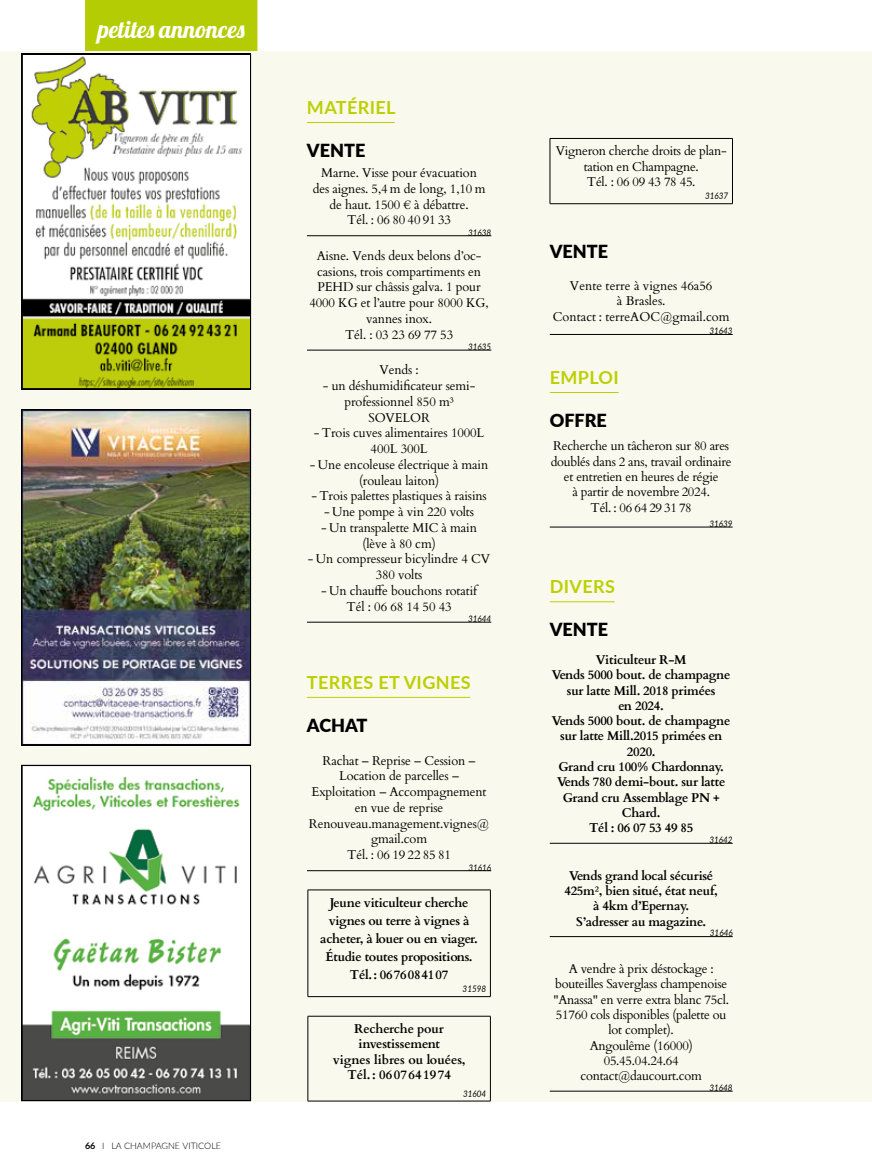
<style>
.page{position:relative;width:872px;height:1170px;background:#fff}
.page>*{position:absolute;margin:0;border:0;box-sizing:border-box;transform-origin:0 0}
.t1{font:24px "Lobster 1.4";color:#fff}
.t2{font:700 18px "Lato";letter-spacing:.02em;color:#bccf00}
.t3{font:900 18px "Lato";color:#000}
.t4{font:12.75px/15.8px "Cardo";letter-spacing:-.01em;color:#000;text-align:center}
.t5{font:700 12.75px/15.3px "Cardo";letter-spacing:-.02em;color:#000;text-align:center}
.t6{font:italic 9px "Lato";color:#000;scale:.9 1}
.t7{font:300 9px "Lato";color:#000}
.s1{font-weight:700}
</style>
<div class="page">
<div style="left:85px;top:0;width:172px;height:53px;background:#b4cc04"></div>
<div style="left:0;top:51px;width:872px;height:1050px;background:#f9faed"></div>
<img style="left:24px;top:411px;width:224px;height:332px">
<div style="left:21px;top:409px;width:230px;height:336px;border:1px solid #000"></div>
<img style="left:24px;top:56px;width:224px;height:331px">
<div style="left:21px;top:54px;width:230px;height:335px;border:1px solid #000"></div>
<img style="left:24px;top:767px;width:224px;height:331px">
<div style="left:21px;top:765px;width:230px;height:335px;border:1px solid #000"></div>
<hr style="left:307px;top:122px;width:87px;height:1px;background:#bccf00">
<hr style="left:307px;top:235px;width:184px;height:1px;background:#000">
<hr style="left:307px;top:350px;width:184px;height:1px;background:#000">
<hr style="left:307px;top:622px;width:184px;height:1px;background:#000">
<hr style="left:307px;top:697px;width:163px;height:1px;background:#bccf00">
<hr style="left:307px;top:870px;width:184px;height:1px;background:#000">
<hr style="left:308px;top:889px;width:182px;height:1px;background:#000">
<hr style="left:307px;top:890px;width:1px;height:106px;background:#000">
<hr style="left:490px;top:890px;width:1px;height:106px;background:#000">
<hr style="left:308px;top:996px;width:182px;height:1px;background:#000">
<hr style="left:308px;top:1015px;width:182px;height:1px;background:#000">
<hr style="left:307px;top:1016px;width:1px;height:84px;background:#000">
<hr style="left:490px;top:1016px;width:1px;height:84px;background:#000">
<hr style="left:308px;top:1100px;width:182px;height:1px;background:#000">
<hr style="left:550px;top:138px;width:182px;height:1px;background:#000">
<hr style="left:549px;top:139px;width:1px;height:64px;background:#000">
<hr style="left:732px;top:139px;width:1px;height:64px;background:#000">
<hr style="left:550px;top:203px;width:182px;height:1px;background:#000">
<hr style="left:550px;top:334px;width:182px;height:1px;background:#000">
<hr style="left:550px;top:392px;width:68px;height:1px;background:#bccf00">
<hr style="left:550px;top:526px;width:182px;height:1px;background:#000">
<hr style="left:550px;top:601px;width:64px;height:1px;background:#bccf00">
<hr style="left:550px;top:843px;width:182px;height:1px;background:#000">
<hr style="left:550px;top:936px;width:182px;height:1px;background:#000">
<hr style="left:550px;top:1090px;width:182px;height:1px;background:#000">
<h1 class="t1" style="left:98px;top:14px;width:148px">petites annonces</h1>
<p class="t7" style="left:85px;top:1139px;width:138px"><span class="s1">66</span> I LA CHAMPAGNE VITICOLE</p>
<h2 class="t2" style="left:307px;top:94px;width:90px">MATÉRIEL</h2>
<h2 class="t3" style="left:307px;top:137px;width:60px">VENTE</h2>
<p class="t4" style="left:313px;top:164px;width:174px">Marne. Visse pour évacuation des aignes. 5,4 m de long, 1,10 m de haut. 1500 € à débattre.<br>Tél. : 06 80 40 91 33</p>
<p class="t6" style="left:468px;top:226px;width:27px">31638</p>
<p class="t4" style="left:309px;top:247px;width:181px">Aisne. Vends deux belons d’oc&shy;casions, trois compartiments en<br>PEHD sur châssis galva. 1 pour<br>4000 KG et l’autre pour 8000 KG, vannes inox.<br>Tél. : 03 23 69 77 53</p>
<p class="t6" style="left:468px;top:340px;width:27px">31635</p>
<p class="t4" style="left:379px;top:361px;width:41px">Vends :</p>
<p class="t4" style="left:323px;top:377px;width:154px">- un déshumidificateur semi&shy;professionnel 850 m³<br>SOVELOR</p>
<p class="t4" style="left:314px;top:424px;width:172px">- Trois cuves alimentaires 1000L<br>400L 300L</p>
<p class="t4" style="left:310px;top:456px;width:180px">- Une encoleuse électrique à main (rouleau laiton)</p>
<p class="t4" style="left:311px;top:487px;width:177px">- Trois palettes plastiques à raisins</p>
<p class="t4" style="left:324px;top:503px;width:151px">- Une pompe à vin 220 volts</p>
<p class="t4" style="left:321px;top:519px;width:157px">- Un transpalette MIC à main (lève à 80 cm)</p>
<p class="t4" style="left:308px;top:550px;width:184px">- Un compresseur bicylindre 4 CV<br>380 volts</p>
<p class="t4" style="left:321px;top:582px;width:158px">- Un chauffe bouchons rotatif<br>Tél : 06 68 14 50 43</p>
<p class="t6" style="left:468px;top:612px;width:27px">31644</p>
<h2 class="t2" style="left:307px;top:668px;width:165px">TERRES ET VIGNES</h2>
<h2 class="t3" style="left:307px;top:711px;width:62px">ACHAT</h2>
<p class="t4" style="left:309px;top:751px;width:182px">Rachat – Reprise – Cession –<br>Location de parcelles –<br>Exploitation – Accompagnement en vue de reprise<br>Renouveau.management.vignes@ gmail.com<br>Tél. : 06 19 22 85 81</p>
<p class="t6" style="left:468px;top:860px;width:27px">31616</p>
<p class="t5" style="left:320px;top:892px;width:159px;line-height:18px">Jeune viticulteur cherche vignes ou terre à vignes à acheter, à louer ou en viager.<br>Étudie toutes propositions.<br>Tél.: 0676084107</p>
<p class="t6" style="left:462px;top:982px;width:28px">31598</p>
<p class="t5" style="left:333px;top:1020px;width:134px">Recherche pour investissement<br>vignes libres ou louées,<br>Tél.: 0607641974</p>
<p class="t6" style="left:463px;top:1086px;width:27px">31604</p>
<p class="t4" style="left:556px;top:143px;width:172px;line-height:15.3px">Vigneron cherche droits de plan&shy;tation en Champagne.<br>Tél. : 06 09 43 78 45.</p>
<p class="t6" style="left:705px;top:190px;width:27px">31637</p>
<h2 class="t3" style="left:550px;top:238px;width:60px">VENTE</h2>
<p class="t4" style="left:553px;top:277px;width:178px;line-height:15.3px">Vente terre à vignes 46a56<br>à Brasles.<br>Contact : terreAOC@gmail.com</p>
<p class="t6" style="left:709px;top:324px;width:27px">31643</p>
<h2 class="t2" style="left:550px;top:364px;width:71px">EMPLOI</h2>
<h2 class="t3" style="left:550px;top:406px;width:59px">OFFRE</h2>
<p class="t4" style="left:550px;top:437px;width:182px;line-height:15.3px">Recherche un tâcheron sur 80 ares doublés dans 2 ans, travail ordinaire et entretien en heures de régie<br>à partir de novembre 2024.<br>Tél. : 06 64 29 31 78</p>
<p class="t6" style="left:709px;top:517px;width:27px">31639</p>
<h2 class="t2" style="left:550px;top:573px;width:67px">DIVERS</h2>
<h2 class="t3" style="left:550px;top:615px;width:60px">VENTE</h2>
<p class="t5" style="left:552px;top:651px;width:180px">Viticulteur R-M<br>Vends 5000 bout. de champagne sur latte Mill. 2018 primées<br>en 2024.<br>Vends 5000 bout. de champagne sur latte Mill.2015 primées en<br>2020.<br>Grand cru 100% Chardonnay.<br>Vends 780 demi-bout. sur latte<br>Grand cru Assemblage PN +<br>Chard.<br>Tél : 06 07 53 49 85</p>
<p class="t6" style="left:709px;top:833px;width:27px">31642</p>
<p class="t5" style="left:564px;top:866px;width:155px">Vends grand local sécurisé<br>425m², bien situé, état neuf, à 4km d’Epernay.<br>S’adresser au magazine.</p>
<p class="t6" style="left:710px;top:926px;width:27px">31646</p>
<p class="t4" style="left:553px;top:960px;width:177px;line-height:15.3px">A vendre à prix déstockage : bouteilles Saverglass champenoise "Anassa" en verre extra blanc 75cl.<br>51760 cols disponibles (palette ou lot complet).<br>Angoulême (16000)<br>05.45.04.24.64 contact@daucourt.com</p>
<p class="t6" style="left:709px;top:1081px;width:27px">31648</p>
</div>
